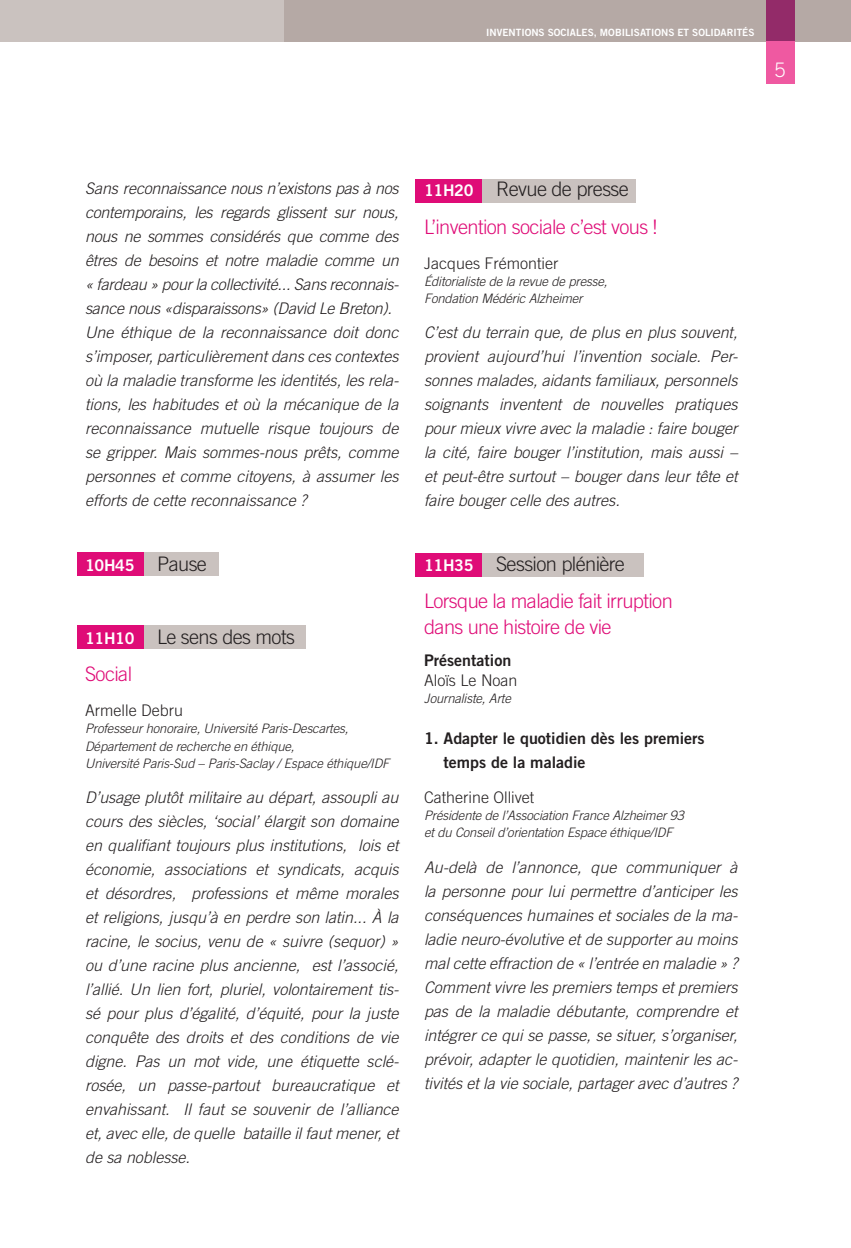
<style>
.page{position:relative;width:851px;height:1248px;background:#fff}
.page>*{position:absolute;margin:0;border:0;box-sizing:border-box;transform-origin:0 0}
.t1{font:300 20px/37.4px "Trade Gothic";letter-spacing:-.03em;color:#df0c77}
.t2{font:300 20px/37.4px "Trade Gothic";letter-spacing:-.03em;color:#231f20}
.t3{font:300 20px "Trade Gothic";color:#fff}
.t4{font:italic 300 16px/24px "Trade Gothic";color:#231f20;text-align:justify}
.t5{font:16px/24px "Trade Gothic Bold Two";color:#231f20}
.t6{font:300 16px "Trade Gothic";color:#231f20}
.t7{font:16px "Trade Gothic Bold Two";letter-spacing:-.02em;color:#fff}
.t8{font:italic 300 13px/17px "Trade Gothic";letter-spacing:-.01em;color:#231f20}
.t9{font:10px "Trade Gothic Bold Two";color:#fff}
.s1{font-family:"Trade Gothic";font-weight:300;font-size:20px;color:#231f20}
.s2{font-family:"Trade Gothic Bold Two";font-weight:400;font-size:16px;color:#fff}
.s3{color:#df0c77}
.s4{color:#231f20}
</style>
<div class="page">
<div style="left:0;top:0;width:539px;height:42px;background:#cac2bf"></div>
<div style="left:283px;top:0;width:567px;height:42px;background:#b5a9a5"></div>
<div style="left:765px;top:0;width:29px;height:42px;background:#932b69"></div>
<div style="left:765px;top:42px;width:29px;height:42px;background:#ef59a1"></div>
<div style="left:475px;top:553px;width:168px;height:24px;background:#cac2bf"></div>
<div style="left:415px;top:553px;width:67px;height:24px;background:#df0c77"></div>
<div style="left:136px;top:552px;width:83px;height:24px;background:#cac2bf"></div>
<div style="left:136px;top:625px;width:169px;height:23px;background:#cac2bf"></div>
<div style="left:475px;top:179px;width:161px;height:23px;background:#cac2bf"></div>
<div style="left:77px;top:552px;width:66px;height:24px;background:#df0c77"></div>
<div style="left:77px;top:625px;width:66px;height:23px;background:#df0c77"></div>
<div style="left:415px;top:179px;width:67px;height:23px;background:#df0c77"></div>
<p class="t9" style="left:486px;top:26px;width:270px">INVENTIONS SOCIALES, MOBILISATIONS ET SOLIDARITÉS</p>
<p class="t3" style="left:774px;top:58px;width:13px">5</p>
<p class="t4" style="left:85px;top:176px;width:315px;text-align:left">Sans reconnaissance nous n’existons pas à nos contemporains, les regards glissent sur nous, nous ne sommes considérés que comme des êtres de besoins et notre maladie comme un « fardeau » pour la collectivité... Sans reconnais&shy;sance nous «disparaissons» (David Le Breton).<br>Une éthique de la reconnaissance doit donc s’imposer, particulièrement dans ces contextes où la maladie transforme les identités, les rela&shy;tions, les habitudes et où la mécanique de la reconnaissance mutuelle risque toujours de se gripper. Mais sommes-nous prêts, comme personnes et comme citoyens, à assumer les efforts de cette reconnaissance ?</p>
<p class="t7" style="left:85px;top:555px;width:123px">10H45 <span class="s1">Pause</span></p>
<p class="t2" style="left:85px;top:617px;width:211px"><span class="s2">11H10</span> Le sens des mots<br><span class="s3">Social</span></p>
<p class="t6" style="left:85px;top:701px;width:99px">Armelle Debru</p>
<p class="t8" style="left:85px;top:720px;width:306px">Professeur honoraire, Université Paris-Descartes,<br>Département de recherche en éthique,<br>Université Paris-Sud – Paris-Saclay / Espace éthique/IDF</p>
<p class="t4" style="left:85px;top:784px;width:315px">D’usage plutôt militaire au départ, assoupli au cours des siècles, ‘social’ élargit son domaine en qualifiant toujours plus institutions, lois et économie, associations et syndicats, acquis et désordres, professions et même morales et religions, jusqu’à en perdre son latin... À la racine, le socius, venu de « suivre (sequor) » ou d’une racine plus ancienne, est l’associé, l’allié. Un lien fort, pluriel, volontairement tis&shy;sé pour plus d’égalité, d’équité, pour la juste conquête des droits et des conditions de vie digne. Pas un mot vide, une étiquette sclé&shy;rosée, un passe-partout bureaucratique et envahissant. Il faut se souvenir de l’alliance et, avec elle, de quelle bataille il faut mener, et de sa noblesse.</p>
<p class="t1" style="left:424px;top:170px;width:234px"><span class="s2">11H20</span> <span class="s4">Revue de presse<br></span>L’invention sociale c’est vous !</p>
<p class="t6" style="left:424px;top:254px;width:136px">Jacques Frémontier</p>
<p class="t8" style="left:424px;top:272px;width:185px">Éditorialiste de la revue de presse,<br>Fondation Médéric Alzheimer</p>
<p class="t4" style="left:424px;top:320px;width:315px">C’est du terrain que, de plus en plus souvent, provient aujourd’hui l’invention sociale. Per&shy;sonnes malades, aidants familiaux, personnels soignants inventent de nouvelles pratiques pour mieux vivre avec la maladie : faire bouger la cité, faire bouger l’institution, mais aussi – et peut-être surtout – bouger dans leur tête et faire bouger celle des autres.</p>
<p class="t1" style="left:424px;top:545px;width:250px"><span class="s2">11H35</span> <span class="s4">Session plénière<br></span>Lorsque la maladie fait irruption</p>
<p class="t1" style="left:424px;top:608px;width:189px">dans une histoire de vie</p>
<p class="t5" style="left:424px;top:647px;width:89px">Présentation</p>
<p class="t6" style="left:424px;top:670px;width:95px">Aloïs Le Noan</p>
<p class="t8" style="left:424px;top:689px;width:88px">Journaliste, Arte</p>
<p class="t5" style="left:443px;top:725px;width:262px;text-indent:-20px">1. Adapter le quotidien dès les premiers temps de la maladie</p>
<p class="t6" style="left:424px;top:788px;width:112px">Catherine Ollivet</p>
<p class="t8" style="left:424px;top:807px;width:261px">Présidente de l’Association France Alzheimer 93 et du Conseil d’orientation Espace éthique/IDF</p>
<p class="t4" style="left:424px;top:854px;width:315px">Au-delà de l’annonce, que communiquer à la personne pour lui permettre d’anticiper les conséquences humaines et sociales de la ma&shy;ladie neuro-évolutive et de supporter au moins mal cette effraction de « l’entrée en maladie » ?<br>Comment vivre les premiers temps et premiers pas de la maladie débutante, comprendre et intégrer ce qui se passe, se situer, s’organiser, prévoir, adapter le quotidien, maintenir les ac&shy;tivités et la vie sociale, partager avec d’autres ?</p>
</div>
